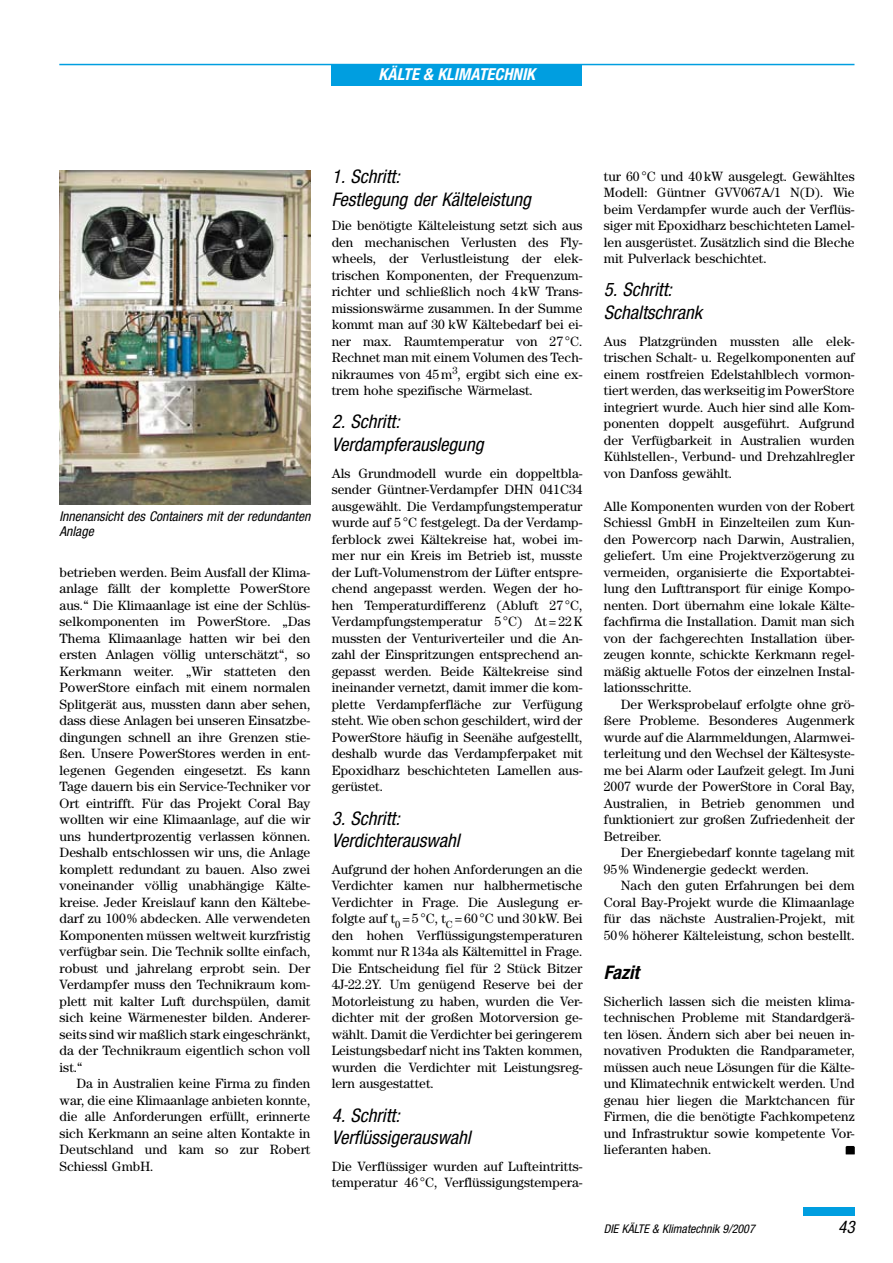
<style>
.page{position:relative;width:893px;height:1263px;background:#fff}
.page>*{position:absolute;margin:0;border:0;box-sizing:border-box;transform-origin:0 0}
.t1{font:italic condensed 18.75px/22.5px "Helvetica Neue LT Std";color:#000}
.t2{font:italic 700 condensed 18.75px "Helvetica Neue LT Std";color:#000}
.t3{font:italic condensed 17.25px "Helvetica Neue LT Std";color:#000}
.t4{font:italic 700 condensed 16.5px "Helvetica Neue LT Std";color:#fff}
.t5{font:13.5px/16.5px "Century Std";color:#000;text-align:justify}
.t6{font:italic condensed 13.5px/15.8px "Helvetica Neue LT Std";color:#000}
.t7{font:italic condensed 12px "Helvetica Neue LT Std";color:#000}
</style>
<div class="page">
<div style="left:331px;top:65px;width:251px;height:20px;background:#009ee0"></div>
<hr style="left:59px;top:64px;width:795px;height:1px;background:#009ee0">
<div style="left:804px;top:1208px;width:51px;height:8px;background:#009ee0"></div>
<div style="left:846px;top:1147px;width:9px;height:7px;background:#454545"></div>
<img style="left:60px;top:170px;width:250px;height:335px">
<svg style="left:846px;top:1146px;width:8px;height:8px"></svg>
<p class="t4" style="left:379px;top:64px;width:158px">KÄLTE &amp; KLIMATECHNIK</p>
<p class="t6" style="left:60px;top:508px;width:252px">Innenansicht des Containers mit der redundanten<br>Anlage</p>
<p class="t5" style="left:60px;top:564px;width:252px">betrieben werden. Beim Ausfall der Klima&shy;anlage fällt der komplette PowerStore aus.“ Die Klimaanlage ist eine der Schlüs&shy;selkomponenten im PowerStore. „Das Thema Klimaanlage hatten wir bei den ersten Anlagen völlig unterschätzt“, so Kerkmann weiter. „Wir statteten den Power-Store einfach mit einem normalen Splitgerät aus, mussten dann aber sehen, dass diese Anlagen bei unseren Einsatzbe&shy;dingungen schnell an ihre Grenzen stie&shy;ßen. Unsere PowerStores werden in ent&shy;legenen Gegenden eingesetzt. Es kann Tage dauern bis ein Service-Techniker vor Ort eintrifft. Für das Projekt Coral Bay wollten wir eine Klimaanlage, auf die wir uns hundertprozentig verlassen können.<br>Deshalb entschlossen wir uns, die Anlage komplett redundant zu bauen. Also zwei voneinander völlig unabhängige Kälte&shy;kreise. Jeder Kreislauf kann den Kältebe&shy;darf zu 100% abdecken. Alle verwendeten Komponenten müssen weltweit kurzfristig verfügbar sein. Die Technik sollte einfach, robust und jahrelang erprobt sein. Der Verdampfer muss den Technikraum kom&shy;plett mit kalter Luft durchspülen, damit sich keine Wärmenester bilden. Anderer&shy;seits sind wir maßlich stark eingeschränkt, da der Technikraum eigentlich schon voll ist.“</p>
<p class="t5" style="left:60px;top:1075px;width:252px;text-indent:17px">Da in Australien keine Firma zu finden war, die eine Klimaanlage anbieten konnte, die alle Anforderungen erfüllt, erinnerte sich Kerkmann an seine alten Kontakte in Deutschland und kam so zur Robert Schiessl GmbH.</p>
<h1 class="t1" style="left:332px;top:166px;width:201px">1. Schritt:<br>Festlegung der Kälteleistung</h1>
<p class="t5" style="left:332px;top:217px;width:252px">Die benötigte Kälteleistung setzt sich aus den mechanischen Verlusten des Fly&shy;wheels, der Verlustleistung der elek&shy;trischen Komponenten, der Frequenzum&shy;richter und schließlich noch 4kW Trans&shy;missionswärme zusammen. In der Summe kommt man auf 30 kW Kältebedarf bei ei&shy;ner max. Raumtemperatur von 27 °C.<br>Rechnet man mit einem Volumen des Tech&shy;nikraumes von 45m<sup>3</sup>, ergibt sich eine ex&shy;trem hohe spezifische Wärmelast.</p>
<h1 class="t1" style="left:332px;top:411px;width:153px">2. Schritt:<br>Verdampferauslegung</h1>
<p class="t5" style="left:332px;top:465px;width:252px">Als Grundmodell wurde ein doppeltbla&shy;sender Güntner-Verdampfer DHN 041C34 ausgewählt. Die Verdampfungstemperatur wurde auf 5°C festgelegt. Da der Verdamp&shy;ferblock zwei Kältekreise hat, wobei im&shy;mer nur ein Kreis im Betrieb ist, musste der Luft-Volumenstrom der Lüfter entspre&shy;chend angepasst werden. Wegen der ho&shy;hen Temperaturdifferenz (Abluft 27 °C, Verdampfungstemperatur 5°C) ∆t=22K mussten der Venturiverteiler und die An&shy;zahl der Einspritzungen entsprechend an&shy;gepasst werden. Beide Kältekreise sind ineinander vernetzt, damit immer die kom&shy;plette Verdampferfläche zur Verfügung steht. Wie oben schon geschildert, wird der PowerStore häufig in Seenähe aufgestellt, deshalb wurde das Verdampferpaket mit Epoxidharz beschichteten Lamellen aus&shy;gerüstet.</p>
<h1 class="t1" style="left:332px;top:807px;width:129px">3. Schritt:<br>Verdichterauswahl</h1>
<p class="t5" style="left:332px;top:861px;width:252px">Aufgrund der hohen Anforderungen an die Verdichter kamen nur halbhermetische Verdichter in Frage. Die Auslegung er&shy;folgte auf t<sub>0</sub> =5°C, t<sub>C</sub> =60 °C und 30kW. Bei den hohen Verflüssigungstemperaturen kommt nur R134a als Kältemittel in Frage.<br>Die Entscheidung fiel für 2 Stück Bitzer 4J-22.2Y. Um genügend Reserve bei der Motorleistung zu haben, wurden die Ver&shy;dichter mit der großen Motorversion ge&shy;wählt. Damit die Verdichter bei geringerem Leistungsbedarf nicht ins Takten kommen, wurden die Verdichter mit Leistungsreg&shy;lern ausgestattet.</p>
<h1 class="t1" style="left:332px;top:1104px;width:141px">4. Schritt:<br>Verflüssigerauswahl</h1>
<p class="t5" style="left:332px;top:1158px;width:252px">Die Verflüssiger wurden auf Lufteintritts&shy;temperatur 46 °C, Verflüssigungstempera-</p>
<p class="t5" style="left:604px;top:168px;width:252px">tur 60 °C und 40kW ausgelegt. Gewähltes Modell: Güntner GVV067A/1 N(D). Wie beim Verdampfer wurde auch der Verflüs&shy;siger mit Epoxidharz beschichteten Lamel&shy;len ausgerüstet. Zusätzlich sind die Bleche mit Pulverlack beschichtet.</p>
<h1 class="t1" style="left:604px;top:279px;width:100px">5. Schritt:<br>Schaltschrank</h1>
<p class="t5" style="left:604px;top:333px;width:252px">Aus Platzgründen mussten alle elek&shy;trischen Schalt- u. Regelkomponenten auf einem rostfreien Edelstahlblech vormon&shy;tiert werden, das werkseitig im PowerStore integriert wurde. Auch hier sind alle Kom&shy;ponenten doppelt ausgeführt. Aufgrund der Verfügbarkeit in Australien wurden Kühlstellen-, Verbund- und Drehzahlregler von Danfoss gewählt.</p>
<p class="t5" style="left:604px;top:498px;width:252px">Alle Komponenten wurden von der Robert Schiessl GmbH in Einzelteilen zum Kun&shy;den Powercorp nach Darwin, Australien, geliefert. Um eine Projektverzögerung zu vermeiden, organisierte die Exportabtei&shy;lung den Lufttransport für einige Kompo&shy;nenten. Dort übernahm eine lokale Kälte&shy;fachfirma die Installation. Damit man sich von der fachgerechten Installation über&shy;zeugen konnte, schickte Kerkmann regel&shy;mäßig aktuelle Fotos der einzelnen Instal&shy;lationsschritte.</p>
<p class="t5" style="left:604px;top:696px;width:252px;text-indent:17px">Der Werksprobelauf erfolgte ohne grö&shy;ßere Probleme. Besonderes Augenmerk wurde auf die Alarmmeldungen, Alarmwei&shy;terleitung und den Wechsel der Kältesyste&shy;me bei Alarm oder Laufzeit gelegt. Im Juni 2007 wurde der PowerStore in Coral Bay, Australien, in Betrieb genommen und funktioniert zur großen Zufriedenheit der Betreiber.</p>
<p class="t5" style="left:604px;top:844px;width:252px;text-indent:17px">Der Energiebedarf konnte tagelang mit<br>95% Windenergie gedeckt werden.</p>
<p class="t5" style="left:604px;top:877px;width:252px;text-indent:17px">Nach den guten Erfahrungen bei dem Coral Bay-Projekt wurde die Klimaanlage für das nächste Australien-Projekt, mit 50% höherer Kälteleistung, schon bestellt.</p>
<h1 class="t2" style="left:604px;top:961px;width:39px">FAZIT</h1>
<p class="t5" style="left:604px;top:993px;width:252px">Sicherlich lassen sich die meisten klima&shy;technischen Probleme mit Standardgerä&shy;ten lösen. Ändern sich aber bei neuen in&shy;novativen Produkten die Randparameter, müssen auch neue Lösungen für die Kälte&shy;und Klimatechnik entwickelt werden. Und genau hier liegen die Marktchancen für Firmen, die die benötigte Fachkompetenz und Infrastruktur sowie kompetente Vor&shy;lieferanten haben.</p>
<p class="t7" style="left:604px;top:1222px;width:152px">DIE KÄLTE &amp; Klimatechnik 9/2007</p>
<p class="t3" style="left:838px;top:1217px;width:18px">43</p>
</div>
